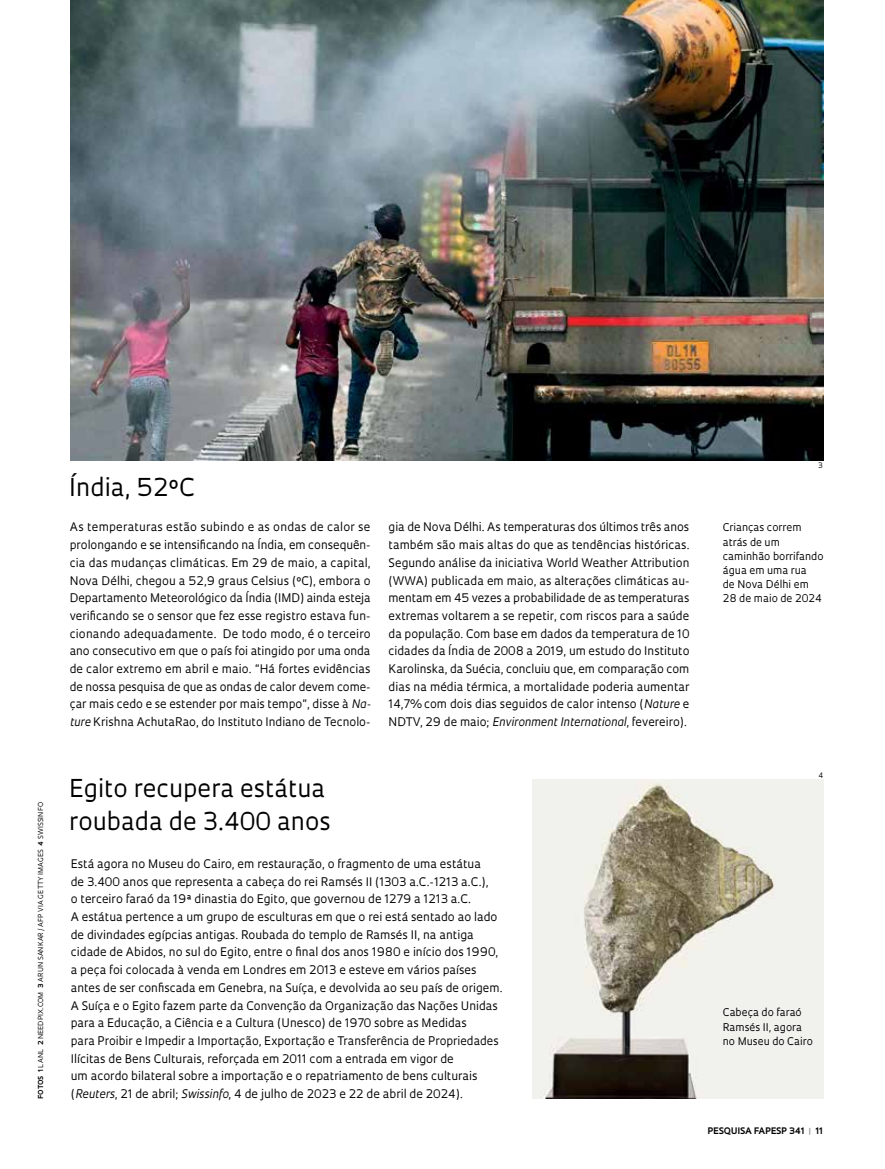
<style>
.page{position:relative;width:885px;height:1169px;background:#fff}
.page>*{position:absolute;margin:0;border:0;box-sizing:border-box;transform-origin:0 0}
.t1{font:24px/33px "Oculum";color:#000}
.t2{font:11.55px/17.7px "Oculum";color:#000;text-align:justify}
.t3{font:10.35px/14.1px "Oculum";color:#000}
.t4{font:700 8.7px "Oculum";letter-spacing:.005em;color:#000}
.t5{font:7.35px "Oculum";color:#000}
.t6{font:6.75px "Oculum";letter-spacing:.015em;color:#000}
.s1{font-weight:700}
.s2{font-style:italic}
.s3{color:#939598}
</style>
<div class="page">
<img style="left:533px;top:779px;width:290px;height:319px">
<img style="left:71px;top:0;width:752px;height:460px">
<p class="t6" style="left:36px;top:1098px;width:298px;rotate:-90deg"><span class="s1">FOTOS 1</span> LANL <span class="s1">2</span> NEEDPIX.COM <span class="s1">3</span> ARUN SANKAR/ AFP VIA GETTY IMAGES <span class="s1">4</span> SWISSINFO</p>
<h1 class="t1" style="left:69px;top:470px;width:127px">Índia, 52ºC</h1>
<p class="t2" style="left:70px;top:518px;width:303px">As temperaturas estão subindo e as ondas de calor se prolongando e se intensificando na Índia, em consequên&shy;cia das mudanças climáticas. Em 29 de maio, a capital, Nova Délhi, chegou a 52,9 graus Celsius (ºC), embora o Departamento Meteorológico da Índia (IMD) ainda esteja verificando se o sensor que fez esse registro estava fun&shy;cionando adequadamente. De todo modo, é o terceiro ano consecutivo em que o país foi atingido por uma onda de calor extremo em abril e maio. “Há fortes evidências de nossa pesquisa de que as ondas de calor devem come&shy;çar mais cedo e se estender por mais tempo”, disse à <span class="s2">Na&shy;ture</span> Krishna AchutaRao, do Instituto Indiano de Tecnolo-</p>
<p class="t2" style="left:389px;top:518px;width:302px">gia de Nova Délhi. As temperaturas dos últimos três anos também são mais altas do que as tendências históricas.<br>Segundo análise da iniciativa World Weather Attribution (WWA) publicada em maio, as alterações climáticas au&shy;mentam em 45 vezes a probabilidade de as temperaturas extremas voltarem a se repetir, com riscos para a saúde da população. Com base em dados da temperatura de 10 cidades da Índia de 2008 a 2019, um estudo do Instituto Karolinska, da Suécia, concluiu que, em comparação com dias na média térmica, a mortalidade poderia aumentar 14,7% com dois dias seguidos de calor intenso (<span class="s2">Nature</span> e NDTV, 29 de maio; <span class="s2">Environment International</span>, fevereiro).</p>
<h1 class="t1" style="left:69px;top:771px;width:263px">Egito recupera estátua roubada de 3.400 anos</h1>
<p class="t2" style="left:71px;top:854px;width:433px;text-align:left">Está agora no Museu do Cairo, em restauração, o fragmento de uma estátua<br>de 3.400 anos que representa a cabeça do rei Ramsés II (1303 a.C.-1213 a.C.),<br>o terceiro faraó da 19ª dinastia do Egito, que governou de 1279 a 1213 a.C.<br>A estátua pertence a um grupo de esculturas em que o rei está sentado ao lado de divindades egípcias antigas. Roubada do templo de Ramsés II, na antiga cidade de Abidos, no sul do Egito, entre o final dos anos 1980 e início dos 1990, a peça foi colocada à venda em Londres em 2013 e esteve em vários países antes de ser confiscada em Genebra, na Suíça, e devolvida ao seu país de origem.<br>A Suíça e o Egito fazem parte da Convenção da Organização das Nações Unidas para a Educação, a Ciência e a Cultura (Unesco) de 1970 sobre as Medidas<br>para Proibir e Impedir a Importação, Exportação e Transferência de Propriedades Ilícitas de Bens Culturais, reforçada em 2011 com a entrada em vigor de<br>um acordo bilateral sobre a importação e o repatriamento de bens culturais (<span class="s2">Reuters</span>, 21 de abril; <span class="s2">Swissinfo</span>, 4 de julho de 2023 e 22 de abril de 2024).</p>
<p class="t5" style="left:818px;top:460px;width:6px">3</p>
<p class="t3" style="left:723px;top:520px;width:102px">Crianças correm atrás de um caminhão borrifando água em uma rua<br>de Nova Délhi em<br>28 de maio de 2024</p>
<p class="t5" style="left:819px;top:770px;width:6px">4</p>
<p class="t3" style="left:723px;top:1005px;width:92px">Cabeça do faraó<br>Ramsés II, agora no Museu do Cairo</p>
<p class="t4" style="left:708px;top:1124px;width:117px">PESQUISA FAPESP 341 <span class="s3">|</span> 11</p>
</div>
